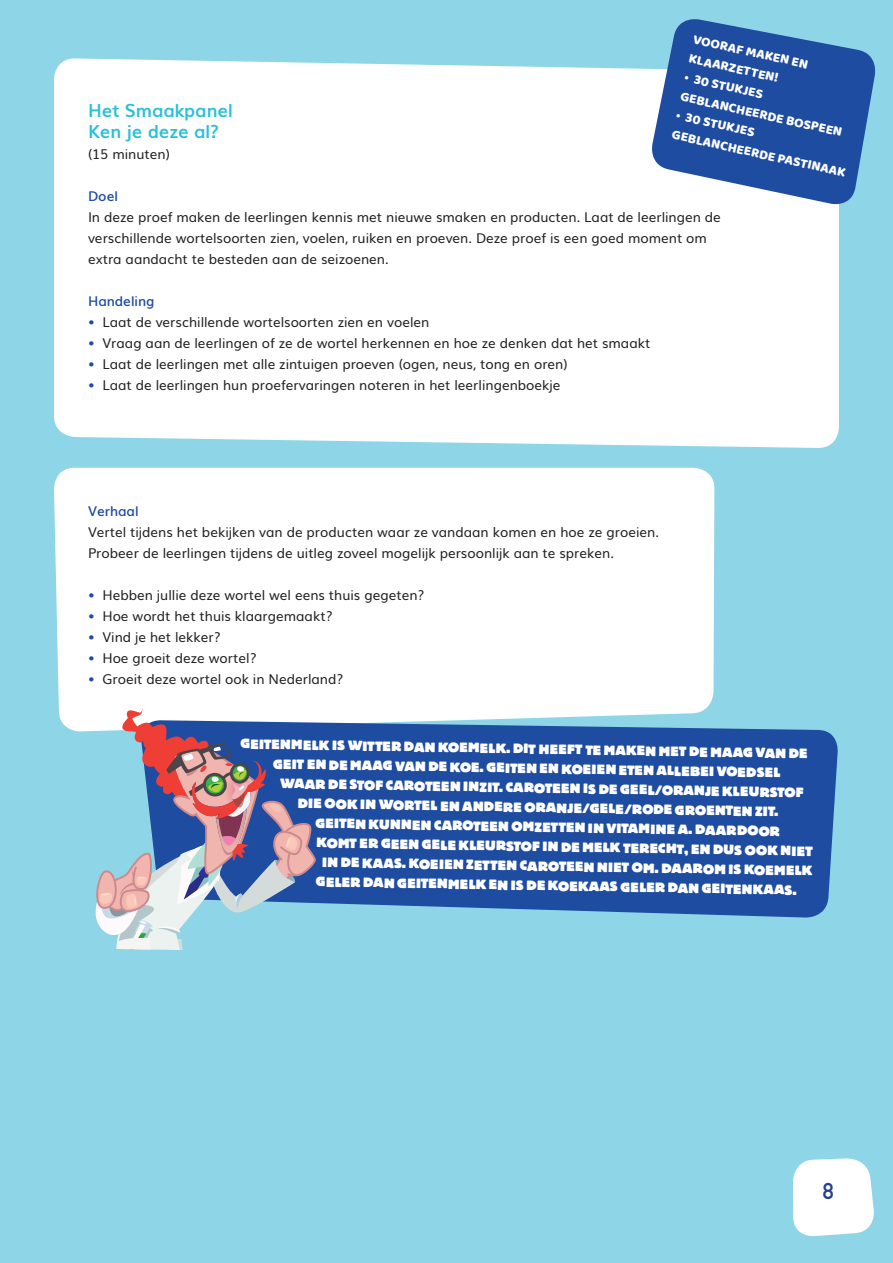
<style>
.page{position:relative;width:893px;height:1263px;background:#8ed6e7}
.page>*{position:absolute;margin:0;border:0;box-sizing:border-box;transform-origin:0 0}
.t1{font:700 30px "DIN Alternate";color:#253f8e}
.t2{font:700 22.5px "DIN Alternate";color:#253f8e}
.t3{font:700 18px/21px "Muli";color:#2ac0d8}
.t4{font:13.5px/21px "Muli";color:#231f20}
.t5{font:800 13.5px "Block BE";color:#fff}
.t6{font:13.5px/19.6px "Baloo Bhaina";color:#fff}
.t7{font:600 13.5px "Muli";color:#1e4ca0}
.s1{color:#1e4ca0}
</style>
<div class="page">
<div style="left:54px;top:468px;width:660px;height:264px;background:#fff"></div>
<div style="left:54px;top:58px;width:785px;height:390px;background:#fff"></div>
<svg style="left:316px;top:720px;width:522px;height:198px;background:#2757a5"></svg>
<svg style="left:793px;top:1158px;width:81px;height:79px;background:#f1fafc"></svg>
<svg style="left:91px;top:707px;width:225px;height:243px"></svg>
<svg style="left:648px;top:19px;width:228px;height:189px;background:#4a76b6"></svg>
<p class="t6" style="left:696px;top:29px;width:119px;rotate:13deg">VOORAF MAKEN EN<br>KLAARZETTEN!</p>
<p class="t6" style="left:687px;top:67px;width:167px;line-height:19.2px;rotate:13deg">• 30 STUKJES<br>GEBLANCHEERDE BOSPEEN</p>
<h3 class="t3" style="left:88px;top:99px;width:146px">Het Smaakpanel<br>Ken je deze al?</h3>
<p class="t4" style="left:88px;top:143px;width:83px">(15 minuten)</p>
<p class="t7" style="left:88px;top:185px;width:31px">Doel</p>
<p class="t4" style="left:88px;top:206px;width:634px">In deze proef maken de leerlingen kennis met nieuwe smaken en producten. Laat de leerlingen de verschillende wortelsoorten zien, voelen, ruiken en proeven. Deze proef is een goed moment om extra aandacht te besteden aan de seizoenen.</p>
<p class="t7" style="left:88px;top:290px;width:68px">Handeling</p>
<p class="t4" style="left:88px;top:311px;width:343px"><span class="s1">•</span> Laat de verschillende wortelsoorten zien en voelen</p>
<p class="t4" style="left:88px;top:332px;width:564px"><span class="s1">•</span> Vraag aan de leerlingen of ze de wortel herkennen en hoe ze denken dat het smaakt</p>
<p class="t4" style="left:88px;top:353px;width:481px"><span class="s1">•</span> Laat de leerlingen met alle zintuigen proeven (ogen, neus, tong en oren)</p>
<p class="t4" style="left:88px;top:374px;width:474px"><span class="s1">•</span> Laat de leerlingen hun proefervaringen noteren in het leerlingenboekje</p>
<p class="t6" style="left:679px;top:105px;width:179px;line-height:19px;rotate:13deg">• 30 STUKJES<br>GEBLANCHEERDE PASTINAAK</p>
<p class="t7" style="left:88px;top:500px;width:52px">Verhaal</p>
<p class="t4" style="left:88px;top:521px;width:572px">Vertel tijdens het bekijken van de producten waar ze vandaan komen en hoe ze groeien.<br>Probeer de leerlingen tijdens de uitleg zoveel mogelijk persoonlijk aan te spreken.</p>
<p class="t4" style="left:88px;top:584px;width:338px"><span class="s1">•</span> Hebben jullie deze wortel wel eens thuis gegeten?</p>
<p class="t4" style="left:88px;top:605px;width:246px"><span class="s1">•</span> Hoe wordt het thuis klaargemaakt?</p>
<p class="t4" style="left:88px;top:626px;width:134px"><span class="s1">•</span> Vind je het lekker?</p>
<p class="t4" style="left:88px;top:647px;width:170px"><span class="s1">•</span> Hoe groeit deze wortel?</p>
<p class="t4" style="left:88px;top:668px;width:257px"><span class="s1">•</span> Groeit deze wortel ook in Nederland?</p>
<p class="t5" style="left:241px;top:736px;width:568px;rotate:1deg">GEITENMELK IS WITTER DAN KOEMELK. DIT HEEFT TE MAKEN MET DE MAAG VAN DE</p>
<p class="t5" style="left:273px;top:756px;width:509px;rotate:1deg">GEIT EN DE MAAG VAN DE KOE. GEITEN EN KOEIEN ETEN ALLEBEI VOEDSEL</p>
<p class="t5" style="left:280px;top:776px;width:525px;rotate:1deg">WAAR DE STOF CAROTEEN INZIT. CAROTEEN IS DE GEEL/ORANJE KLEURSTOF</p>
<p class="t5" style="left:298px;top:796px;width:482px;rotate:1deg">DIE OOK IN WORTEL EN ANDERE ORANJE/GELE/RODE GROENTEN ZIT.</p>
<p class="t5" style="left:316px;top:815px;width:466px;rotate:1deg">GEITEN KUNNEN CAROTEEN OMZETTEN IN VITAMINE A. DAARDOOR</p>
<p class="t5" style="left:317px;top:835px;width:498px;rotate:1deg">KOMT ER GEEN GELE KLEURSTOF IN DE MELK TERECHT, EN DUS OOK NIET</p>
<p class="t5" style="left:322px;top:855px;width:491px;rotate:1deg">IN DE KAAS. KOEIEN ZETTEN CAROTEEN NIET OM. DAAROM IS KOEMELK</p>
<p class="t5" style="left:316px;top:874px;width:482px;rotate:1deg">GELER DAN GEITENMELK EN IS DE KOEKAAS GELER DAN GEITENKAAS.</p>
<h2 class="t2" style="left:823px;top:1174px;width:12px">8</h2>
<h1 class="t1" style="left:823px;top:1172px;width:16px">8</h1>
</div>
